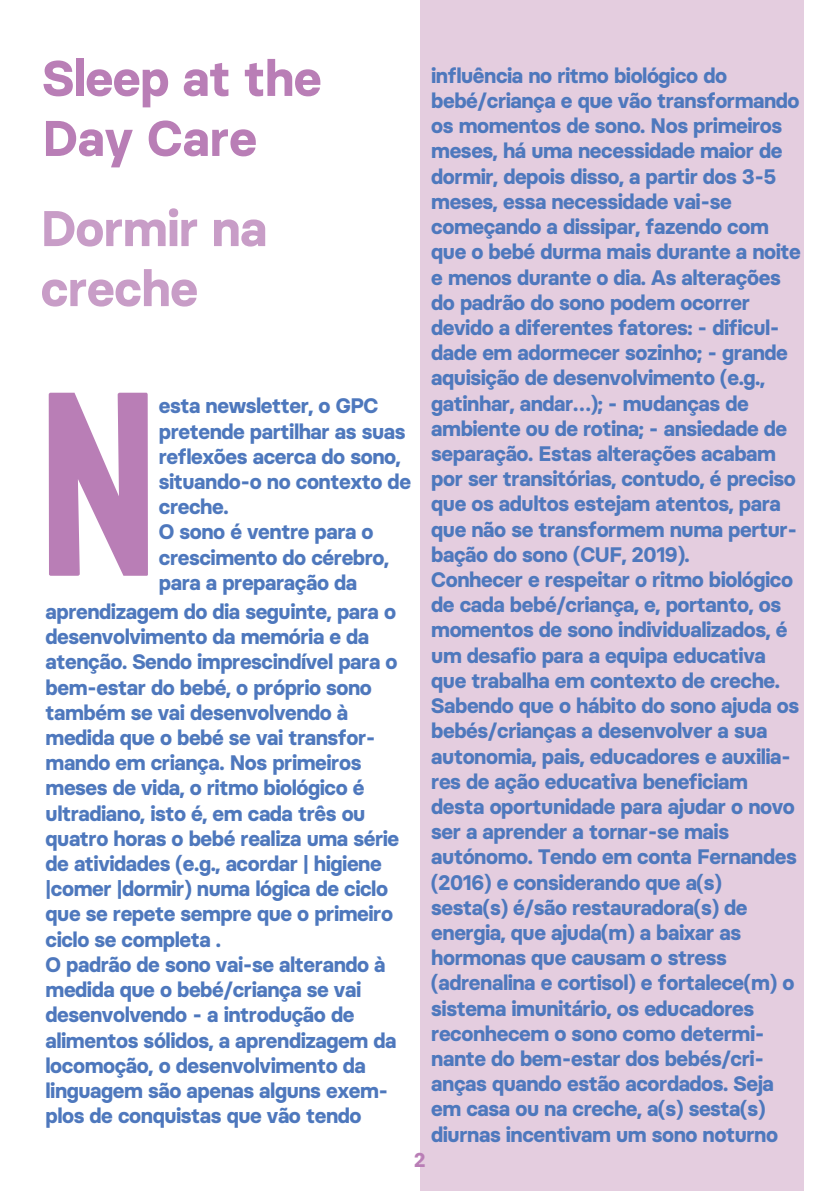
<style>
.page{position:relative;width:840px;height:1191px;background:#fff}
.page>*{position:absolute;margin:0;border:0;box-sizing:border-box;transform-origin:0 0}
.t1{font:262.8px "Staatliches";color:#b97eb6}
.t2{font:700 50px/60px "Basier Circle";letter-spacing:-.01em;color:#b97eb6}
.t3{font:700 50px/60px "Basier Circle";letter-spacing:-.01em;color:#c89dc7}
.t4{font:700 21px/25.2px "Basier Circle";letter-spacing:-.02em;color:#4e78bd}
.t5{font:700 20px "Basier Circle";color:#b97eb6}
</style>
<div class="page">
<div style="left:420px;top:1px;width:383px;height:1190px;background:#e4cddf"></div>
<h2 class="t2" style="left:42px;top:48px;width:280px">Sleep at the<br>Day Care</h2>
<h2 class="t3" style="left:41px;top:198px;width:228px">Dormir na creche</h2>
<h1 class="t1" style="left:38px;top:311px;width:123px">n</h1>
<p class="t4" style="left:46px;top:567px;width:352px;line-height:29.2px;text-indent:113px">para a preparação da aprendizagem do dia seguinte, para o</p>
<p class="t4" style="left:46px;top:624px;width:355px">desenvolvimento da memória e da atenção. Sendo imprescindível para o bem-estar do bebé, o próprio sono também se vai desenvolvendo à medida que o bebé se vai transfor&shy;mando em criança. Nos primeiros meses de vida, o ritmo biológico é ultradiano, isto é, em cada três ou quatro horas o bebé realiza uma série de atividades (e.g., acordar | higiene |comer |dormir) numa lógica de ciclo que se repete sempre que o primeiro ciclo se completa .<br>O padrão de sono vai-se alterando à medida que o bebé/criança se vai desenvolvendo - a introdução de alimentos sólidos, a aprendizagem da locomoção, o desenvolvimento da linguagem são apenas alguns exem&shy;plos de conquistas que vão tendo</p>
<p class="t4" style="left:159px;top:393px;width:253px">esta newsletter, o GPC pretende partilhar as suas reflexões acerca do sono, situando-o no contexto de creche.<br>O sono é ventre para o crescimento do cérebro,</p>
<p class="t4" style="left:431px;top:63px;width:371px">influência no ritmo biológico do bebé/criança e que vão transformando os momentos de sono. Nos primeiros meses, há uma necessidade maior de dormir, depois disso, a partir dos 3-5 meses, essa necessidade vai-se começando a dissipar, fazendo com que o bebé durma mais durante a noite e menos durante o dia. As alterações do padrão do sono podem ocorrer devido a diferentes fatores: - dificul&shy;dade em adormecer sozinho; - grande aquisição de desenvolvimento (e.g., gatinhar, andar…); - mudanças de ambiente ou de rotina; - ansiedade de separação. Estas alterações acabam por ser transitórias, contudo, é preciso que os adultos estejam atentos, para que não se transformem numa pertur&shy;bação do sono (CUF, 2019).<br>Conhecer e respeitar o ritmo biológico de cada bebé/criança, e, portanto, os momentos de sono individualizados, é um desafio para a equipa educativa que trabalha em contexto de creche.<br>Sabendo que o hábito do sono ajuda os bebés/crianças a desenvolver a sua autonomia, pais, educadores e auxilia&shy;res de ação educativa beneficiam desta oportunidade para ajudar o novo ser a aprender a tornar-se mais autónomo. Tendo em conta Fernandes (2016) e considerando que a(s) sesta(s) é/são restauradora(s) de energia, que ajuda(m) a baixar as hormonas que causam o stress (adrenalina e cortisol) e fortalece(m) o sistema imunitário, os educadores reconhecem o sono como determi&shy;nante do bem-estar dos bebés/cri&shy;anças quando estão acordados. Seja em casa ou na creche, a(s) sesta(s) diurnas incentivam um sono noturno</p>
<p class="t5" style="left:414px;top:1147px;width:13px">2</p>
</div>
